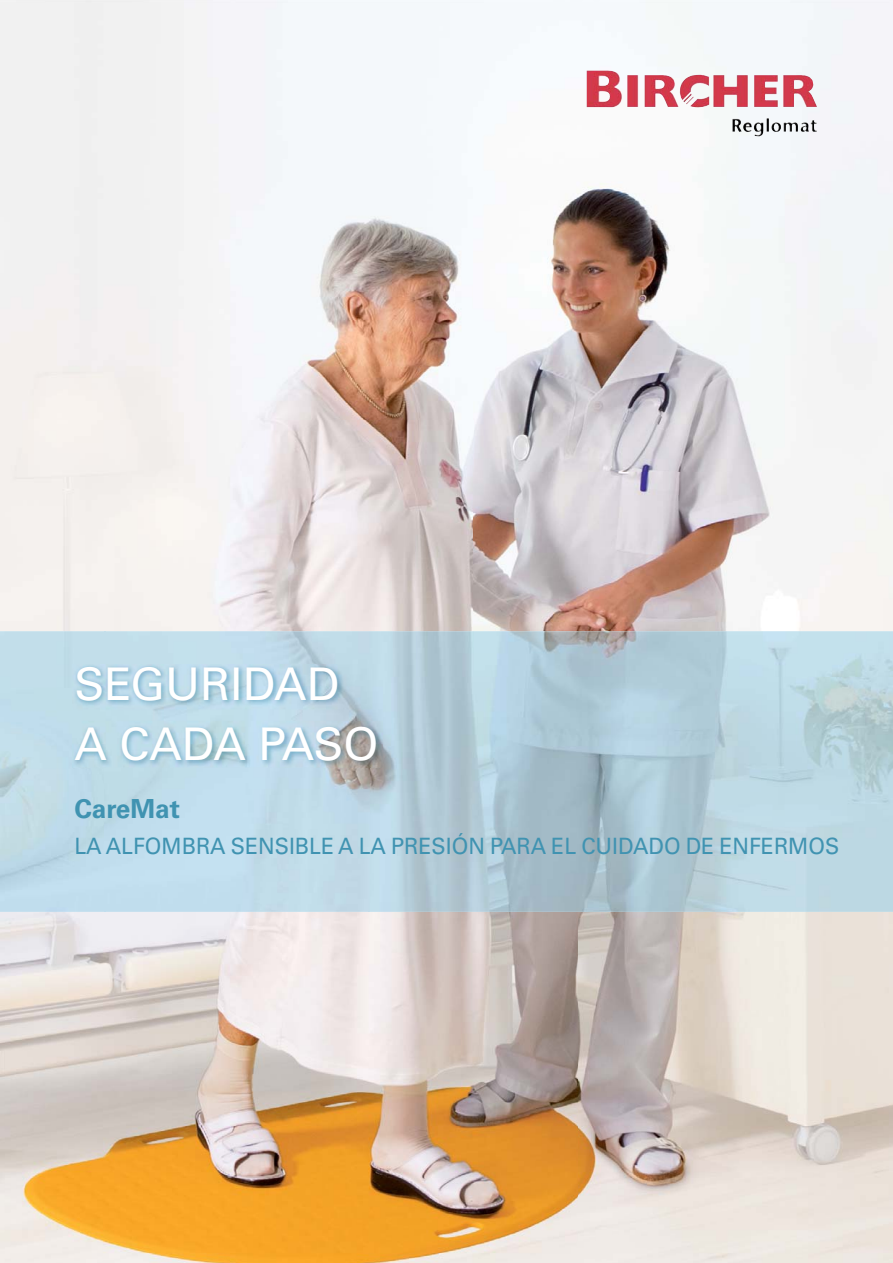
<style>
.page{position:relative;width:893px;height:1263px;background:#fff}
.page>*{position:absolute;margin:0;border:0;box-sizing:border-box;transform-origin:0 0}
.t1{font:45px/60px "Univers";color:#fff}
.t2{font:700 26.25px "Univers";color:#4093b1}
.t3{font:22.5px "Univers";color:#4093b1;scale:.95 1}
</style>
<div class="page">
<img style="left:0;top:0;width:893px;height:631px">
<img style="left:0;top:912px;width:893px;height:351px">
<img style="left:587px;top:71px;width:122px;height:37px">
<img style="left:105px;top:631px;width:788px;height:46px">
<img style="left:369px;top:677px;width:524px;height:235px">
<div style="left:105px;top:767px;width:264px;height:145px;background:#c1ddec"></div>
<img style="left:72px;top:664px;width:310px;height:103px">
<h1 class="t1" style="left:74px;top:658px;width:305px">SEGURIDAD<br>A CADA PASO</h1>
<p class="t2" style="left:74px;top:799px;width:107px">CareMat</p>
<p class="t3" style="left:74px;top:837px;width:807px">LA ALFOMBRA SENSIBLE A LA PRESIÓN PARA EL CUIDADO DE ENFERMOS</p>
</div>
